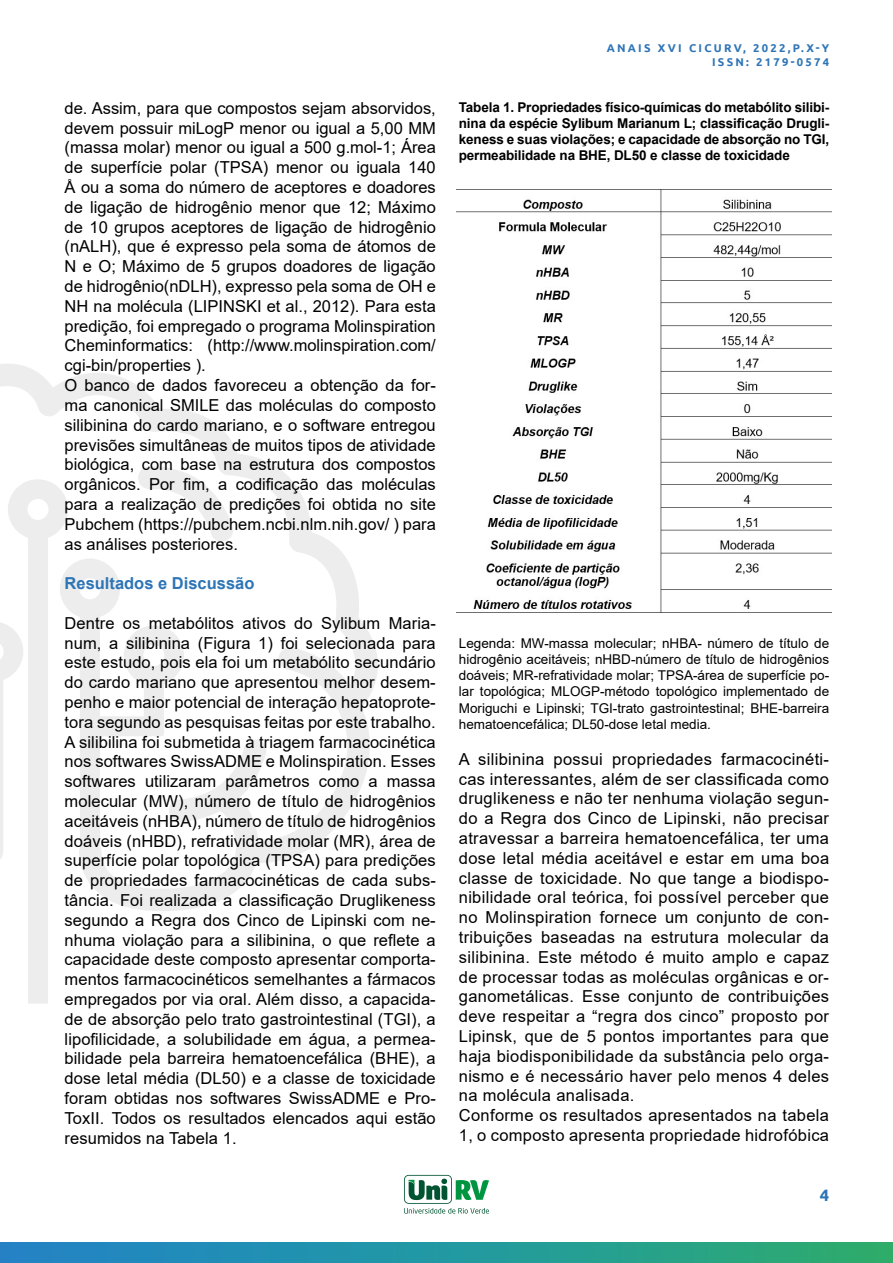
<style>
.page{position:relative;width:893px;height:1263px;background:#fff}
.page>*{position:absolute;margin:0;border:0;box-sizing:border-box;transform-origin:0 0}
.t1{font:16.5px/19.8px "Arial";letter-spacing:.005em;color:#000}
.t2{font:700 16.5px "Arial";color:#2d75b6}
.t3{font:700 16.5px "Ubuntu";color:#2e75b6}
.t4{font:13.5px/16.2px "Arial";color:#000;text-align:justify}
.t5{font:700 13.5px/16.2px "Arial";letter-spacing:-.01em;color:#000;text-align:justify}
.t6{font:700 11.25px/13.5px "Ubuntu";letter-spacing:.2em;color:#2e75b6;text-align:right}
</style>
<div class="page">
<div style="left:28px;top:911px;width:20px;height:92px;background:#ededed"></div>
<svg style="left:0;top:364px;width:378px;height:547px"></svg>
<svg style="left:138px;top:464px;width:95px;height:78px"></svg>
<div style="left:0;top:1242px;width:893px;height:21px;background:linear-gradient(to right,#1f83cd,#2bad70)"></div>
<svg style="left:404px;top:1175px;width:85px;height:38px"></svg>
<img style="left:456px;top:189px;width:375px;height:424px">
<p class="t1" style="left:65px;top:98px;width:373px">de. Assim, para que compostos sejam absorvidos, devem possuir miLogP menor ou igual a 5,00 MM (massa molar) menor ou igual a 500 g.mol-1; Área de superfície polar (TPSA) menor ou iguala 140<br>Å ou a soma do número de aceptores e doadores de ligação de hidrogênio menor que 12; Máximo de 10 grupos aceptores de ligação de hidrogênio (nALH), que é expresso pela soma de átomos de N e O; Máximo de 5 grupos doadores de ligação de hidrogênio(nDLH), expresso pela soma de OH e NH na molécula (LIPINSKI et al., 2012). Para esta predição, foi empregado o programa Molinspiration Cheminformatics: (http://www.molinspiration.com/ cgi-bin/properties ).<br>O banco de dados favoreceu a obtenção da for&shy;ma canonical SMILE das moléculas do composto silibinina do cardo mariano, e o software entregou previsões simultâneas de muitos tipos de atividade biológica, com base na estrutura dos compostos orgânicos. Por fim, a codificação das moléculas para a realização de predições foi obtida no site Pubchem (https://pubchem.ncbi.nlm.nih.gov/ ) para as análises posteriores.</p>
<p class="t2" style="left:65px;top:572px;width:191px">Resultados e Discussão</p>
<p class="t1" style="left:65px;top:613px;width:373px;text-align:justify">Dentre os metabólitos ativos do Sylibum Maria&shy;num, a silibinina (Figura 1) foi selecionada para este estudo, pois ela foi um metabólito secundário do cardo mariano que apresentou melhor desem&shy;penho e maior potencial de interação hepatoprote&shy;tora segundo as pesquisas feitas por este trabalho.<br>A silibilina foi submetida à triagem farmacocinética nos softwares SwissADME e Molinspiration. Esses softwares utilizaram parâmetros como a massa molecular (MW), número de título de hidrogênios aceitáveis (nHBA), número de título de hidrogênios doáveis (nHBD), refratividade molar (MR), área de superfície polar topológica (TPSA) para predições de propriedades farmacocinéticas de cada subs&shy;tância. Foi realizada a classificação Druglikeness segundo a Regra dos Cinco de Lipinski com ne&shy;nhuma violação para a silibinina, o que reflete a capacidade deste composto apresentar comporta&shy;mentos farmacocinéticos semelhantes a fármacos empregados por via oral. Além disso, a capacida&shy;de de absorção pelo trato gastrointestinal (TGI), a lipofilicidade, a solubilidade em água, a permea&shy;bilidade pela barreira hematoencefálica (BHE), a dose letal média (DL50) e a classe de toxicidade foram obtidas nos softwares SwissADME e Pro-ToxII. Todos os resultados elencados aqui estão resumidos na Tabela 1.</p>
<p class="t6" style="left:607px;top:41px;width:224px">ANAIS XVI CICURV, 2022,P.X-Y<br>ISSN: 2179-0574</p>
<p class="t5" style="left:459px;top:99px;width:372px">Tabela 1. Propriedades físico-químicas do metabólito silibi&shy;nina da espécie Sylibum Marianum L; classificação Drugli&shy;keness e suas violações; e capacidade de absorção no TGI, permeabilidade na BHE, DL50 e classe de toxicidade</p>
<p class="t4" style="left:459px;top:635px;width:372px">Legenda: MW-massa molecular; nHBA- número de título de hidrogênio aceitáveis; nHBD-número de título de hidrogênios doáveis; MR-refratividade molar; TPSA-área de superfície po&shy;lar topológica; MLOGP-método topológico implementado de Moriguchi e Lipinski; TGI-trato gastrointestinal; BHE-barreira hematoencefálica; DL50-dose letal media.</p>
<p class="t1" style="left:459px;top:749px;width:372px">A silibinina possui propriedades farmacocinéti&shy;cas interessantes, além de ser classificada como druglikeness e não ter nenhuma violação segun&shy;do a Regra dos Cinco de Lipinski, não precisar atravessar a barreira hematoencefálica, ter uma dose letal média aceitável e estar em uma boa classe de toxicidade. No que tange a biodispo&shy;nibilidade oral teórica, foi possível perceber que no Molinspiration fornece um conjunto de con&shy;tribuições baseadas na estrutura molecular da silibinina. Este método é muito amplo e capaz de processar todas as moléculas orgânicas e or&shy;ganometálicas. Esse conjunto de contribuições deve respeitar a “regra dos cinco” proposto por Lipinsk, que de 5 pontos importantes para que haja biodisponibilidade da substância pelo orga&shy;nismo e é necessário haver pelo menos 4 deles na molécula analisada.<br>Conforme os resultados apresentados na tabela 1, o composto apresenta propriedade hidrofóbica</p>
<p class="t3" style="left:820px;top:1185px;width:11px">4</p>
</div>
